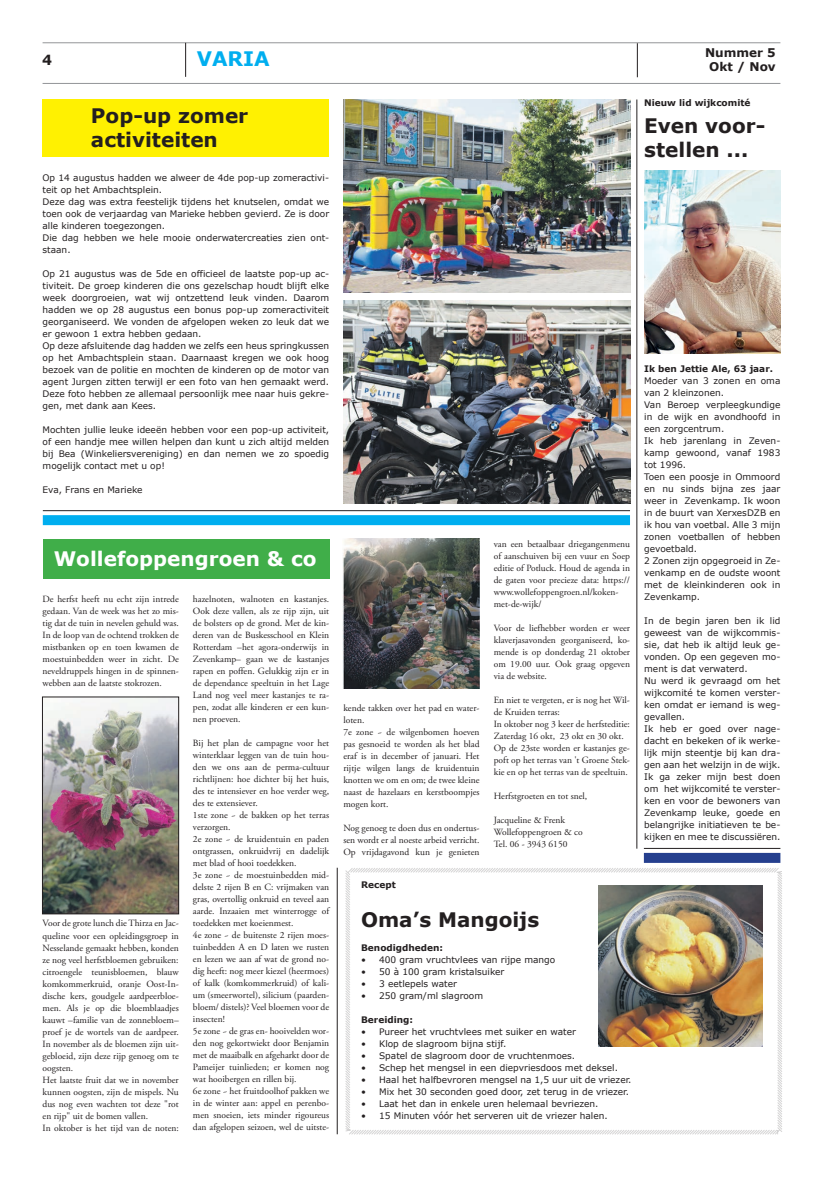
<style>
.page{position:relative;width:823px;height:1191px;background:#fff}
.page>*{position:absolute;margin:0;border:0;box-sizing:border-box;transform-origin:0 0}
.t1{font:700 20px/24px "Verdana";color:#231f20}
.t2{font:700 20px "Verdana";color:#fff}
.t3{font:700 20px "Verdana";color:#00aeef}
.t4{font:700 14px "Verdana";color:#231f20}
.t5{font:700 12px/14.4px "Verdana";color:#231f20;text-align:center}
.t6{font:9.5px/12px "Adobe Garamond Pro";color:#231f20}
.t7{font:9px/12px "Verdana";color:#231f20}
.t8{font:700 9px "Verdana";color:#231f20}
</style>
<div class="page">
<hr style="left:643px;top:848px;width:137px;height:1px;background:#231f20">
<hr style="left:43px;top:510px;width:586px;height:1px;background:#231f20">
<div style="left:643px;top:853px;width:137px;height:10px;background:#253f8e"></div>
<div style="left:43px;top:515px;width:586px;height:10px;background:#00aeef"></div>
<hr style="left:636px;top:99px;width:1px;height:749px;background:#231f20">
<hr style="left:337px;top:867px;width:1px;height:267px;background:#231f20">
<svg style="left:345px;top:868px;width:437px;height:267px"></svg>
<div style="left:43px;top:99px;width:286px;height:58px;background:#fff101"></div>
<div style="left:43px;top:539px;width:286px;height:39px;background:#40ae49"></div>
<img style="left:597px;top:885px;width:165px;height:161px">
<img style="left:343px;top:99px;width:286px;height:194px">
<img style="left:343px;top:300px;width:286px;height:203px">
<img style="left:644px;top:171px;width:136px;height:183px">
<img style="left:44px;top:698px;width:133px;height:214px">
<div style="left:42px;top:696px;width:137px;height:218px;border:1px solid #231f20"></div>
<img style="left:342px;top:539px;width:136px;height:150px">
<hr style="left:43px;top:43px;width:737px;height:1px;background:#939598">
<hr style="left:43px;top:83px;width:737px;height:1px;background:#939598">
<hr style="left:185px;top:43px;width:1px;height:34px;background:#231f20">
<hr style="left:636px;top:43px;width:1px;height:34px;background:#231f20">
<h2 class="t4" style="left:42px;top:50px;width:11px">4</h2>
<h1 class="t3" style="left:197px;top:46px;width:74px">VARIA</h1>
<h1 class="t1" style="left:91px;top:104px;width:159px">Pop-up zomer activiteiten</h1>
<p class="t7" style="left:43px;top:172px;width:288px">Op 14 augustus hadden we alweer de 4de pop-up zomeractivi&shy;teit op het Ambachtsplein.<br>Deze dag was extra feestelijk tijdens het knutselen, omdat we toen ook de verjaardag van Marieke hebben gevierd. Ze is door alle kinderen toegezongen.<br>Die dag hebben we hele mooie onderwatercreaties zien ont&shy;staan.</p>
<p class="t7" style="left:43px;top:268px;width:288px">Op 21 augustus was de 5de en officieel de laatste pop-up ac&shy;tiviteit. De groep kinderen die ons gezelschap houdt blijft elke week doorgroeien, wat wij ontzettend leuk vinden. Daarom hadden we op 28 augustus een bonus pop-up zomeractiviteit georganiseerd. We vonden de afgelopen weken zo leuk dat we er gewoon 1 extra hebben gedaan.<br>Op deze afsluitende dag hadden we zelfs een heus springkussen op het Ambachtsplein staan. Daarnaast kregen we ook hoog bezoek van de politie en mochten de kinderen op de motor van agent Jurgen zitten terwijl er een foto van hen gemaakt werd.<br>Deze foto hebben ze allemaal persoonlijk mee naar huis gekre&shy;gen, met dank aan Kees.</p>
<p class="t7" style="left:43px;top:424px;width:288px;text-align:justify">Mochten jullie leuke ideeën hebben voor een pop-up activiteit, of een handje mee willen helpen dan kunt u zich altijd melden bij Bea (Winkeliersvereniging) en dan nemen we zo spoedig mogelijk contact met u op!</p>
<p class="t7" style="left:43px;top:484px;width:101px">Eva, Frans en Marieke</p>
<h1 class="t2" style="left:54px;top:545px;width:264px">Wollefoppengroen &amp; co</h1>
<p class="t6" style="left:43px;top:593px;width:138px;text-align:justify">De herfst heeft nu echt zijn intrede gedaan. Van de week was het zo mis&shy;tig dat de tuin in nevelen gehuld was.<br>In de loop van de ochtend trokken de mistbanken op en toen kwamen de moestuinbedden weer in zicht. De neveldruppels hingen in de spinnen&shy;webben aan de laatste stokrozen.</p>
<p class="t6" style="left:193px;top:593px;width:138px;text-align:justify">hazelnoten, walnoten en kastanjes.<br>Ook deze vallen, als ze rijp zijn, uit de bolsters op de grond. Met de kin&shy;deren van de Buskesschool en Klein Rotterdam –het agora-onderwijs in Zevenkamp– gaan we de kastanjes rapen en poffen. Gelukkig zijn er in de dependance speeltuin in het Lage Land nog veel meer kastanjes te ra&shy;pen, zodat alle kinderen er een kun&shy;nen proeven.</p>
<p class="t6" style="left:193px;top:737px;width:138px">Bij het plan de campagne voor het winterklaar leggen van de tuin hou&shy;den we ons aan de perma-cultuur richtlijnen: hoe dichter bij het huis, des te intensiever en hoe verder weg, des te extensiever.<br>1ste zone ~ de bakken op het terras verzorgen.<br>2e zone ~ de kruidentuin en paden ontgrassen, onkruidvrij en dadelijk met blad of hooi toedekken.<br>3e zone ~ de moestuinbedden mid&shy;delste 2 rijen B en C: vrijmaken van gras, overtollig onkruid en teveel aan aarde. Inzaaien met winterrogge of toedekken met koeienmest.<br>4e zone ~ de buitenste 2 rijen moes&shy;tuinbedden A en D laten we rusten en lezen we aan af wat de grond no&shy;dig heeft: nog meer kiezel (heermoes) of kalk (komkommerkruid) of kali&shy;um (smeerwortel), silicium (paarden&shy;bloem/ distels)? Veel bloemen voor de insecten!<br>5e zone ~ de gras en- hooivelden wor&shy;den nog gekortwiekt door Benjamin met de maaibalk en afgeharkt door de<br>Pameijer tuinlieden; er komen nog wat hooibergen en rillen bij.<br>6e zone ~ het fruitdoolhof pakken we in de winter aan: appel en perenbo&shy;men snoeien, iets minder rigoureus dan afgelopen seizoen, wel de uitste-</p>
<p class="t6" style="left:43px;top:917px;width:138px">Voor de grote lunch die Thirza en Jac&shy;queline voor een opleidingsgroep in Nesselande gemaakt hebben, konden ze nog veel herfstbloemen gebruiken: citroengele teunisbloemen, blauw komkommerkruid, oranje Oost-In&shy;dische kers, goudgele aardpeerbloe&shy;men. Als je op die bloemblaadjes kauwt –familie van de zonnebloem– proef je de wortels van de aardpeer.<br>In november als de bloemen zijn uit&shy;gebloeid, zijn deze rijp genoeg om te oogsten.<br>Het laatste fruit dat we in november kunnen oogsten, zijn de mispels. Nu dus nog even wachten tot deze "rot en rijp" uit de bomen vallen.<br>In oktober is het tijd van de noten:</p>
<p class="t6" style="left:343px;top:702px;width:138px">kende takken over het pad en water&shy;loten.<br>7e zone ~ de wilgenbomen hoeven pas gesnoeid te worden als het blad eraf is in december of januari. Het rijtje wilgen langs de kruidentuin knotten we om en om; de twee kleine naast de hazelaars en kerstboompjes mogen kort.</p>
<p class="t6" style="left:343px;top:822px;width:138px;text-align:justify">Nog genoeg te doen dus en ondertus&shy;sen wordt er al noeste arbeid verricht.<br>Op vrijdagavond kun je genieten</p>
<p class="t6" style="left:493px;top:538px;width:138px">van een betaalbaar driegangenmenu of aanschuiven bij een vuur en Soep editie of Potluck. Houd de agenda in de gaten voor precieze data: https:// www.wollefoppengroen.nl/koken&shy;met-de-wijk/</p>
<p class="t6" style="left:493px;top:622px;width:138px;text-align:justify">Voor de liefhebber worden er weer klaverjasavonden georganiseerd, ko&shy;mende is op donderdag 21 oktober om 19.00 uur. Ook graag opgeven via de website.</p>
<p class="t6" style="left:493px;top:694px;width:138px">En niet te vergeten, er is nog het Wil&shy;de Kruiden terras:<br>In oktober nog 3 keer de herfsteditie:<br>Zaterdag 16 okt, 23 okt en 30 okt.<br>Op de 23ste worden er kastanjes ge&shy;poft op het terras van 't Groene Stek&shy;kie en op het terras van de speeltuin.</p>
<p class="t6" style="left:493px;top:790px;width:95px">Herfstgroeten en tot snel,</p>
<p class="t6" style="left:493px;top:814px;width:90px">Jacqueline &amp; Frenk<br>Wollefoppengroen &amp; co<br>Tel. 06 - 3943 6150</p>
<p class="t8" style="left:361px;top:879px;width:36px">Recept</p>
<h1 class="t1" style="left:361px;top:907px;width:179px">Oma’s Mangoijs</h1>
<p class="t8" style="left:361px;top:941px;width:84px">Benodigdheden:</p>
<p class="t7" style="left:361px;top:953px;width:196px">• 400 gram vruchtvlees van rijpe mango</p>
<p class="t7" style="left:361px;top:965px;width:145px">• 50 à 100 gram kristalsuiker</p>
<p class="t7" style="left:361px;top:977px;width:97px">• 3 eetlepels water</p>
<p class="t7" style="left:361px;top:989px;width:123px">• 250 gram/ml slagroom</p>
<p class="t8" style="left:361px;top:1013px;width:54px">Bereiding:</p>
<p class="t7" style="left:361px;top:1025px;width:216px">• Pureer het vruchtvlees met suiker en water</p>
<p class="t7" style="left:361px;top:1037px;width:147px">• Klop de slagroom bijna stijf.</p>
<p class="t7" style="left:361px;top:1049px;width:215px">• Spatel de slagroom door de vruchtenmoes.</p>
<p class="t7" style="left:361px;top:1061px;width:258px">• Schep het mengsel in een diepvriesdoos met deksel.</p>
<p class="t7" style="left:361px;top:1073px;width:272px">• Haal het halfbevroren mengsel na 1,5 uur uit de vriezer.</p>
<p class="t7" style="left:361px;top:1085px;width:269px">• Mix het 30 seconden goed door, zet terug in de vriezer.</p>
<p class="t7" style="left:361px;top:1097px;width:238px">• Laat het dan in enkele uren helemaal bevriezen.</p>
<p class="t7" style="left:361px;top:1109px;width:248px">• 15 Minuten vóór het serveren uit de vriezer halen.</p>
<p class="t5" style="left:704px;top:46px;width:72px">Nummer 5<br>Okt / Nov</p>
<p class="t8" style="left:643px;top:97px;width:108px">Nieuw lid wijkcomité</p>
<h1 class="t1" style="left:643px;top:114px;width:123px">Even voor&shy;stellen ...</h1>
<p class="t8" style="left:643px;top:363px;width:130px">Ik ben Jettie Ale, 63 jaar.</p>
<p class="t7" style="left:643px;top:375px;width:138px">Moeder van 3 zonen en oma van 2 kleinzonen.<br>Van Beroep verpleegkundige in de wijk en avondhoofd in een zorgcentrum.<br>Ik heb jarenlang in Zeven&shy;kamp gewoond, vanaf 1983 tot 1996.<br>Toen een poosje in Ommoord en nu sinds bijna zes jaar weer in Zevenkamp. Ik woon in de buurt van XerxesDZB en ik hou van voetbal. Alle 3 mijn zonen voetballen of hebben gevoetbald.<br>2 Zonen zijn opgegroeid in Ze&shy;venkamp en de oudste woont met de kleinkinderen ook in<br>Zevenkamp.</p>
<p class="t7" style="left:643px;top:615px;width:138px">In de begin jaren ben ik lid geweest van de wijkcommis&shy;sie, dat heb ik altijd leuk ge&shy;vonden. Op een gegeven mo&shy;ment is dat verwaterd.<br>Nu werd ik gevraagd om het wijkcomité te komen verster&shy;ken omdat er iemand is weg&shy;gevallen.<br>Ik heb er goed over nage&shy;dacht en bekeken of ik werke&shy;lijk mijn steentje bij kan dra&shy;gen aan het welzijn in de wijk.<br>Ik ga zeker mijn best doen om het wijkcomité te verster&shy;ken en voor de bewoners van<br>Zevenkamp leuke, goede en belangrijke initiatieven te be&shy;kijken en mee te discussiëren.</p>
</div>
